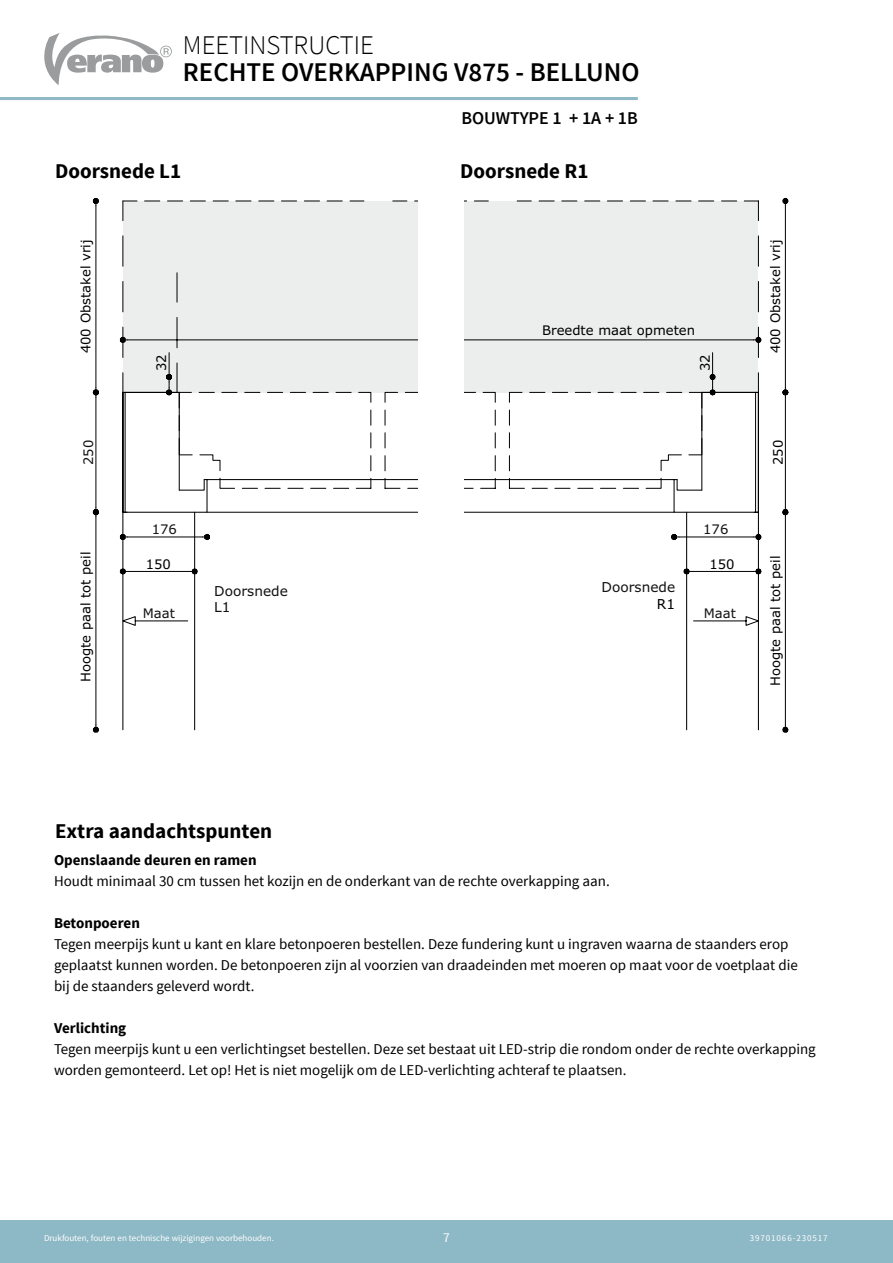
<style>
.page{position:relative;width:893px;height:1263px;background:#fff}
.page>*{position:absolute;margin:0;border:0;box-sizing:border-box;transform-origin:0 0}
.t1{font:600 27px "Source Sans Pro";color:#000}
.t2{font:300 27px "Source Sans Pro";color:#000}
.t3{font:700 21px "Source Sans Pro";color:#000}
.t4{font:600 18px "Source Sans Pro";color:#000}
.t5{font:15px/21px "Source Sans Pro";color:#000}
.t6{font:700 15px "Source Sans Pro";color:#000}
.t7{font:13.65px/16.4px "Verdana";color:#111211}
.t8{font:13.65px "Verdana";color:#000}
.t9{font:13.5px "Source Sans Pro";color:#fff}
.t10{font:13.2px "Verdana";color:#000}
.t11{font:13.2px "Verdana";color:#111211}
.t12{font:9px "Source Sans Pro";color:#fff}
.t13{font:9px "Source Sans Pro";letter-spacing:.1em;color:#fff}
</style>
<div class="page">
<div style="left:0;top:1220px;width:893px;height:43px;background:#8db8c5"></div>
<svg style="left:44px;top:33px;width:128px;height:52px"></svg>
<hr style="left:0;top:97px;width:638px;height:3px;background:#8db8c5">
<div style="left:123px;top:201px;width:295px;height:191px;background:#eceded"></div>
<hr style="left:96px;top:397px;width:1px;height:110px;background:#000">
<hr style="left:96px;top:517px;width:1px;height:208px;background:#000">
<svg style="left:93px;top:507px;width:6px;height:10px"></svg>
<svg style="left:93px;top:725px;width:6px;height:8px"></svg>
<hr style="left:123px;top:327px;width:1px;height:30px;background:#000">
<hr style="left:123px;top:281px;width:1px;height:31px;background:#000">
<hr style="left:123px;top:236px;width:1px;height:30px;background:#000">
<hr style="left:177px;top:317px;width:1px;height:31px;background:#000">
<svg style="left:177px;top:273px;width:1px;height:29px"></svg>
<hr style="left:128px;top:340px;width:290px;height:1px;background:#000">
<svg style="left:120px;top:337px;width:8px;height:6px"></svg>
<hr style="left:96px;top:206px;width:1px;height:182px;background:#000">
<svg style="left:93px;top:198px;width:6px;height:8px"></svg>
<svg style="left:93px;top:388px;width:6px;height:9px"></svg>
<svg style="left:123px;top:201px;width:14px;height:20px"></svg>
<svg style="left:145px;top:201px;width:15px;height:1px"></svg>
<svg style="left:167px;top:201px;width:16px;height:1px"></svg>
<svg style="left:190px;top:201px;width:15px;height:1px"></svg>
<svg style="left:213px;top:201px;width:15px;height:1px"></svg>
<svg style="left:236px;top:201px;width:15px;height:1px"></svg>
<svg style="left:259px;top:201px;width:15px;height:1px"></svg>
<svg style="left:281px;top:201px;width:16px;height:1px"></svg>
<svg style="left:304px;top:201px;width:16px;height:1px"></svg>
<svg style="left:327px;top:201px;width:15px;height:1px"></svg>
<svg style="left:350px;top:201px;width:14px;height:1px"></svg>
<svg style="left:393px;top:201px;width:14px;height:1px"></svg>
<svg style="left:122px;top:392px;width:296px;height:339px"></svg>
<div style="left:465px;top:201px;width:293px;height:191px;background:#eceded"></div>
<hr style="left:785px;top:397px;width:1px;height:110px;background:#000">
<hr style="left:785px;top:517px;width:1px;height:208px;background:#000">
<svg style="left:782px;top:507px;width:7px;height:10px"></svg>
<svg style="left:782px;top:725px;width:7px;height:8px"></svg>
<hr style="left:465px;top:327px;width:1px;height:30px;background:#000">
<hr style="left:465px;top:281px;width:1px;height:31px;background:#000">
<hr style="left:465px;top:236px;width:1px;height:30px;background:#000">
<hr style="left:465px;top:317px;width:1px;height:31px;background:#000">
<svg style="left:465px;top:281px;width:1px;height:21px"></svg>
<hr style="left:465px;top:340px;width:288px;height:1px;background:#000">
<svg style="left:753px;top:337px;width:9px;height:6px"></svg>
<svg style="left:464px;top:201px;width:3px;height:20px"></svg>
<svg style="left:474px;top:201px;width:14px;height:1px"></svg>
<hr style="left:785px;top:206px;width:1px;height:182px;background:#000">
<svg style="left:782px;top:198px;width:7px;height:8px"></svg>
<svg style="left:782px;top:388px;width:7px;height:9px"></svg>
<svg style="left:721px;top:201px;width:16px;height:1px"></svg>
<svg style="left:699px;top:201px;width:15px;height:1px"></svg>
<svg style="left:676px;top:201px;width:15px;height:1px"></svg>
<svg style="left:653px;top:201px;width:15px;height:1px"></svg>
<svg style="left:630px;top:201px;width:15px;height:1px"></svg>
<svg style="left:607px;top:201px;width:16px;height:1px"></svg>
<svg style="left:585px;top:201px;width:15px;height:1px"></svg>
<svg style="left:562px;top:201px;width:15px;height:1px"></svg>
<svg style="left:539px;top:201px;width:15px;height:1px"></svg>
<svg style="left:517px;top:201px;width:14px;height:1px"></svg>
<hr style="left:758px;top:327px;width:1px;height:30px;background:#000">
<hr style="left:758px;top:281px;width:1px;height:31px;background:#000">
<hr style="left:758px;top:236px;width:1px;height:30px;background:#000">
<svg style="left:744px;top:201px;width:15px;height:20px"></svg>
<svg style="left:465px;top:392px;width:297px;height:339px"></svg>
<h1 class="t2" style="left:183px;top:29px;width:193px">MEETINSTRUCTIE</h1>
<h1 class="t1" style="left:183px;top:55px;width:458px">RECHTE OVERKAPPING V875 - BELLUNO</h1>
<p class="t4" style="left:461px;top:107px;width:178px">BOUWTYPE 1 + 1A + 1B</p>
<h2 class="t3" style="left:55px;top:158px;width:128px">Doorsnede L1</h2>
<h2 class="t3" style="left:460px;top:158px;width:130px">Doorsnede R1</h2>
<p class="t10" style="left:77px;top:353px;width:116px;rotate:-90deg">400 Obstakel vrij</p>
<p class="t11" style="left:79px;top:465px;width:27px;rotate:-90deg">250</p>
<p class="t10" style="left:152px;top:371px;width:18px;rotate:-90deg">32</p>
<p class="t11" style="left:152px;top:520px;width:27px">176</p>
<p class="t10" style="left:542px;top:321px;width:154px">Breedte maat opmeten</p>
<p class="t10" style="left:696px;top:371px;width:18px;rotate:-90deg">32</p>
<p class="t11" style="left:703px;top:520px;width:27px">176</p>
<p class="t10" style="left:766px;top:353px;width:116px;rotate:-90deg">400 Obstakel vrij</p>
<p class="t10" style="left:769px;top:465px;width:27px;rotate:-90deg">250</p>
<p class="t10" style="left:77px;top:682px;width:132px;rotate:-90deg">Hoogte paal tot peil</p>
<p class="t10" style="left:146px;top:555px;width:27px">150</p>
<p class="t11" style="left:143px;top:604px;width:34px">Maat</p>
<p class="t7" style="left:214px;top:582px;width:75px">Doorsnede<br>L1</p>
<p class="t7" style="left:602px;top:579px;width:75px">Doorsnede</p>
<p class="t8" style="left:657px;top:594px;width:20px">R1</p>
<p class="t10" style="left:709px;top:555px;width:27px">150</p>
<p class="t10" style="left:766px;top:686px;width:132px;rotate:-90deg">Hoogte paal tot peil</p>
<p class="t11" style="left:704px;top:604px;width:34px">Maat</p>
<h2 class="t3" style="left:55px;top:817px;width:219px">Extra aandachtspunten</h2>
<p class="t6" style="left:54px;top:850px;width:204px">Openslaande deuren en ramen</p>
<p class="t5" style="left:54px;top:871px;width:557px">Houdt minimaal 30 cm tussen het kozijn en de onderkant van de rechte overkapping aan.</p>
<p class="t6" style="left:54px;top:913px;width:87px">Betonpoeren</p>
<p class="t5" style="left:54px;top:934px;width:745px">Tegen meerpijs kunt u kant en klare betonpoeren bestellen. Deze fundering kunt u ingraven waarna de staanders erop geplaatst kunnen worden. De betonpoeren zijn al voorzien van draadeinden met moeren op maat voor de voetplaat die bij de staanders geleverd wordt.</p>
<p class="t6" style="left:54px;top:1018px;width:74px">Verlichting</p>
<p class="t5" style="left:54px;top:1039px;width:763px">Tegen meerpijs kunt u een verlichtingset bestellen. Deze set bestaat uit LED-strip die rondom onder de rechte overkapping worden gemonteerd. Let op! Het is niet mogelijk om de LED-verlichting achteraf te plaatsen.</p>
<p class="t10" style="left:463px;top:868px;width:136px">Uitvalmaat opmeten</p>
<p class="t12" style="left:44px;top:1233px;width:231px">Drukfouten, fouten en technische wijzigingen voorbehouden.</p>
<p class="t9" style="left:443px;top:1229px;width:8px">7</p>
<p class="t13" style="left:750px;top:1233px;width:80px">39701066-230517</p>
</div>
